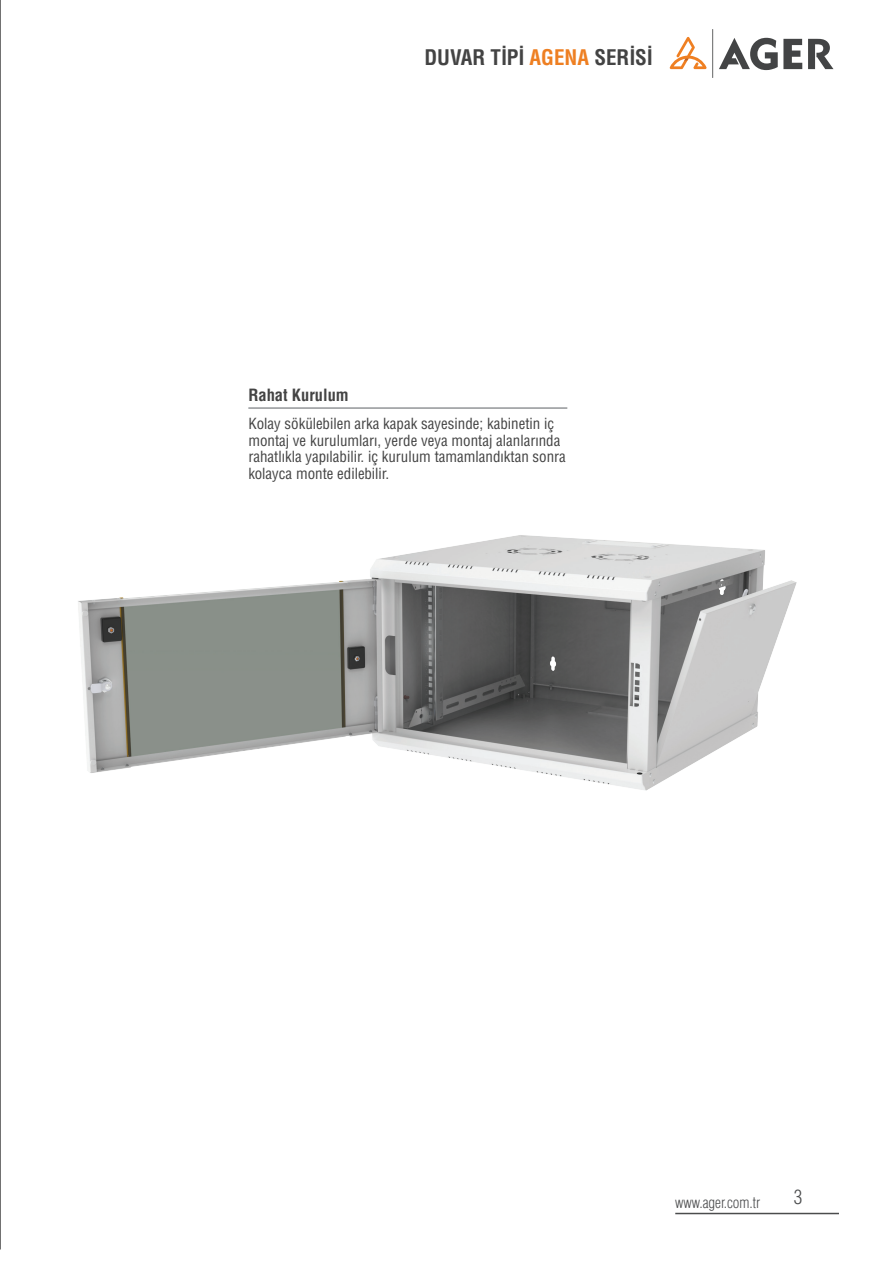
<style>
.page{position:relative;width:893px;height:1263px;background:#fff}
.page>*{position:absolute;margin:0;border:0;box-sizing:border-box;transform-origin:0 0}
.t1{font:21px "Helvetica Cond Bold Tr";color:#434343}
.t2{font:19.5px "Helvetica Condensed Light Tr";color:#4b4c4d}
.t3{font:16.5px "Helvetica Cond Bold Tr";color:#434343}
.t4{font:15px/16.5px "Helvetica Cond Normal Tr";color:#434343}
.t5{font:15px "Helvetica Condensed Light Tr";color:#4b4c4d}
.s1{color:#ee7f22}
</style>
<div class="page">
<hr style="left:675px;top:1213px;width:164px;height:1px;background:#4b4c4d">
<hr style="left:0;top:0;width:1px;height:1249px;background:#434343">
<hr style="left:712px;top:29px;width:1px;height:49px;background:#434445">
<svg style="left:808px;top:38px;width:26px;height:31px"></svg>
<svg style="left:719px;top:38px;width:83px;height:32px"></svg>
<svg style="left:670px;top:37px;width:36px;height:32px"></svg>
<hr style="left:248px;top:407px;width:319px;height:2px;background:#939698">
<img style="left:78px;top:535px;width:719px;height:256px">
<h1 class="t1" style="left:424px;top:45px;width:230px">DUVAR TİPİ <span class="s1">AGENA</span> SERİSİ</h1>
<p class="t3" style="left:248px;top:385px;width:102px">Rahat Kurulum</p>
<p class="t4" style="left:248px;top:415px;width:319px">Kolay sökülebilen arka kapak sayesinde; kabinetin iç montaj ve kurulumları, yerde veya montaj alanlarında rahatlıkla yapılabilir. iç kurulum tamamlandıktan sonra kolayca monte edilebilir.</p>
<p class="t5" style="left:675px;top:1193px;width:87px">www.ager.com.tr</p>
<h2 class="t2" style="left:794px;top:1185px;width:10px">3</h2>
</div>
